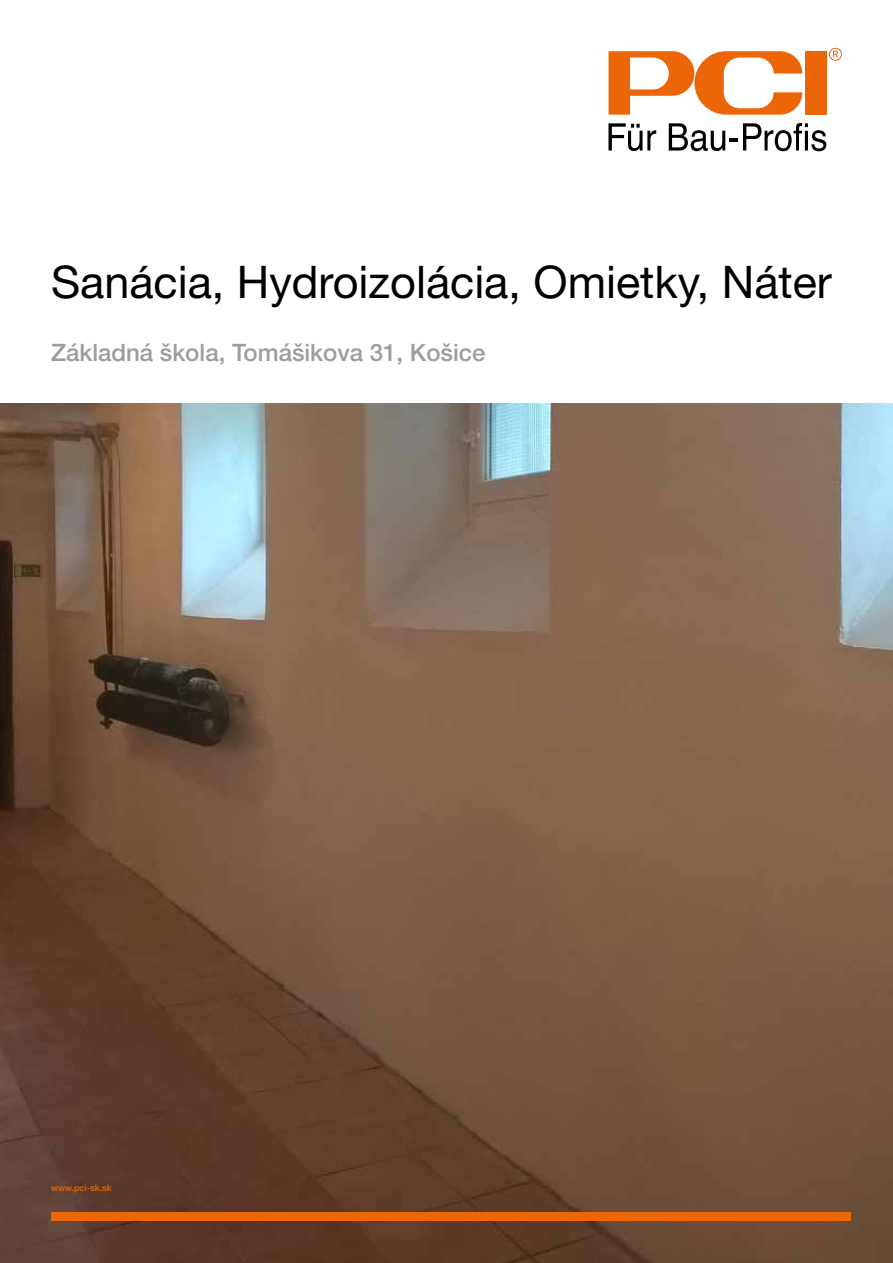
<style>
.page{position:relative;width:893px;height:1263px;background:#fff}
.page>*{position:absolute;margin:0;border:0;box-sizing:border-box;transform-origin:0 0}
.t1{font:45px "Helvetica Neue CE";color:#000}
.t2{font:500 24px "Helvetica Neue CE";color:#9d9d9c}
.t3{font:500 9px "Helvetica Neue CE";color:#ec6602}
</style>
<div class="page">
<img style="left:0;top:404px;width:893px;height:859px">
<div style="left:805px;top:51px;width:21px;height:64px;background:#ec6608"></div>
<svg style="left:608px;top:51px;width:194px;height:64px"></svg>
<svg style="left:608px;top:123px;width:48px;height:28px"></svg>
<svg style="left:669px;top:123px;width:157px;height:28px"></svg>
<svg style="left:829px;top:48px;width:13px;height:13px"></svg>
<div style="left:51px;top:1212px;width:799px;height:8px;background:#ec6602"></div>
<p class="t1" style="left:51px;top:256px;width:782px">Sanácia, Hydroizolácia, Omietky, Náter</p>
<p class="t2" style="left:51px;top:340px;width:436px">Základná škola, Tomášikova 31, Košice</p>
<p class="t3" style="left:51px;top:1183px;width:62px">www.pci-sk.sk</p>
</div>
